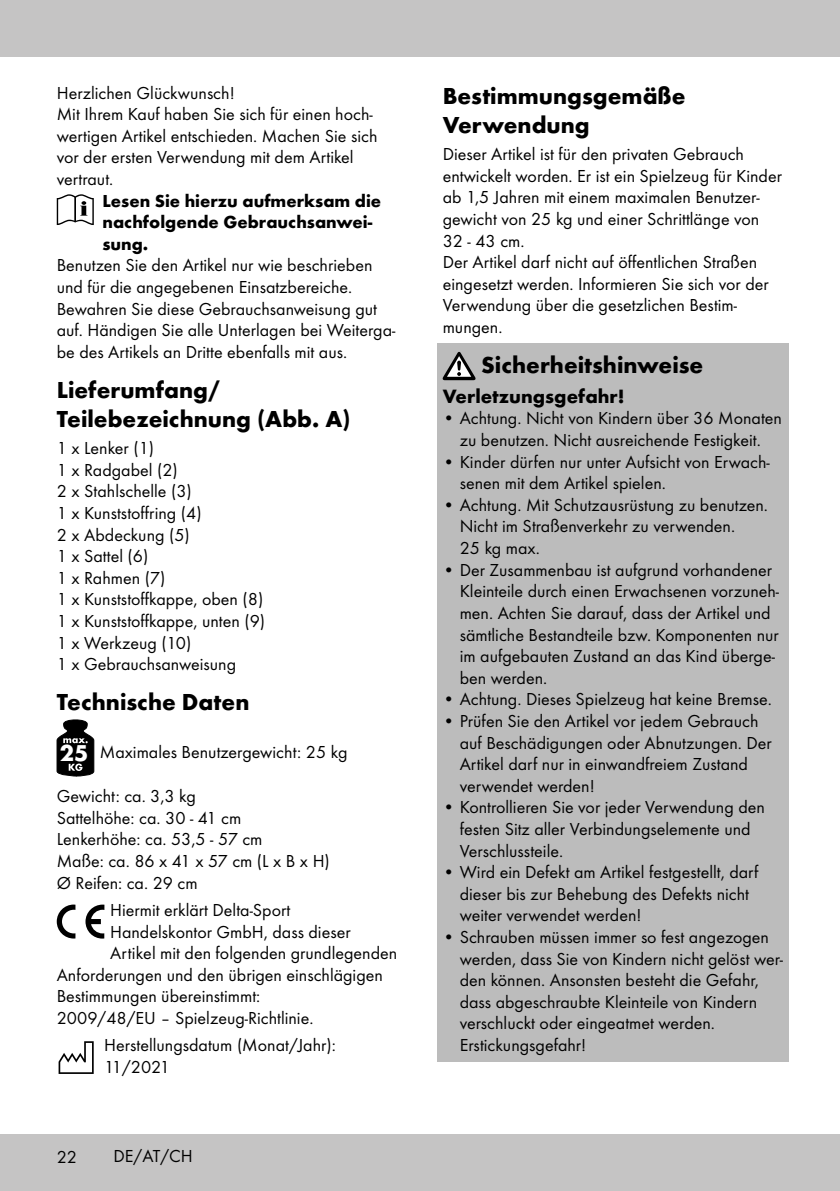
<style>
.page{position:relative;width:840px;height:1191px;background:#fff}
.page>*{position:absolute;margin:0;border:0;box-sizing:border-box;transform-origin:0 0}
.t1{font:700 24px/28.8px "Futura TOT";color:#000}
.t2{font:700 20px "Futura TOT";color:#000}
.t3{font:18px/21.6px "Futura TOT Boo";color:#000}
.t4{font:700 18px/21.6px "Futura TOT";color:#000}
.s1{font-family:"Futura TOT";font-weight:700;font-size:23.8px;color:#fff}
</style>
<div class="page">
<div style="left:0;top:1134px;width:839px;height:57px;background:#c5c4c4"></div>
<div style="left:0;top:0;width:839px;height:57px;background:#c5c4c4"></div>
<svg style="left:57px;top:194px;width:37px;height:31px"></svg>
<svg style="left:57px;top:719px;width:37px;height:57px"></svg>
<svg style="left:85px;top:904px;width:19px;height:34px"></svg>
<svg style="left:57px;top:904px;width:18px;height:34px"></svg>
<svg style="left:59px;top:1041px;width:35px;height:33px"></svg>
<div style="left:437px;top:343px;width:351px;height:46px;background:#bcbcbc"></div>
<div style="left:437px;top:376px;width:351px;height:43px;background:#bcbcbc"></div>
<div style="left:437px;top:405px;width:351px;height:51px;background:#bcbcbc"></div>
<div style="left:437px;top:443px;width:351px;height:62px;background:#bcbcbc"></div>
<div style="left:437px;top:486px;width:351px;height:84px;background:#bcbcbc"></div>
<div style="left:437px;top:551px;width:351px;height:148px;background:#bcbcbc"></div>
<div style="left:437px;top:680px;width:351px;height:41px;background:#bcbcbc"></div>
<div style="left:437px;top:702px;width:351px;height:105px;background:#bcbcbc"></div>
<div style="left:437px;top:788px;width:351px;height:84px;background:#bcbcbc"></div>
<div style="left:437px;top:853px;width:351px;height:84px;background:#bcbcbc"></div>
<div style="left:437px;top:918px;width:351px;height:143px;background:#bcbcbc"></div>
<svg style="left:442px;top:352px;width:33px;height:28px"></svg>
<p class="t3" style="left:57px;top:82px;width:322px">Herzlichen Glückwunsch!<br>Mit Ihrem Kauf haben Sie sich für einen hoch&shy;wertigen Artikel entschieden. Machen Sie sich vor der ersten Verwendung mit dem Artikel vertraut.</p>
<p class="t4" style="left:102px;top:189px;width:280px">Lesen Sie hierzu aufmerksam die nachfolgende Gebrauchsanwei&shy;sung.</p>
<p class="t3" style="left:57px;top:254px;width:340px">Benutzen Sie den Artikel nur wie beschrieben und für die angegebenen Einsatzbereiche.<br>Bewahren Sie diese Gebrauchsanweisung gut auf. Händigen Sie alle Unterlagen bei Weiterga&shy;be des Artikels an Dritte ebenfalls mit aus.</p>
<h1 class="t1" style="left:57px;top:375px;width:295px">Lieferumfang/<br>Teilebezeichnung (Abb. A)</h1>
<p class="t3" style="left:57px;top:437px;width:210px">1 x Lenker (1)<br>1 x Radgabel (2)<br>2 x Stahlschelle (3)<br>1 x Kunststoffring (4)<br>2 x Abdeckung (5)<br>1 x Sattel (6)<br>1 x Rahmen (7)<br>1 x Kunststoffkappe, oben (8)<br>1 x Kunststoffkappe, unten (9)<br>1 x Werkzeug (10)<br>1 x Gebrauchsanweisung</p>
<h1 class="t1" style="left:57px;top:687px;width:194px">Technische Daten</h1>
<p class="t3" style="left:60px;top:741px;width:289px"><span class="s1">25</span> Maximales Benutzergewicht: 25 kg</p>
<p class="t3" style="left:57px;top:785px;width:274px">Gewicht: ca. 3,3 kg<br>Sattelhöhe: ca. 30 - 41 cm<br>Lenkerhöhe: ca. 53,5 - 57 cm<br>Maße: ca. 86 x 41 x 57 cm (L x B x H)<br>Ø Reifen: ca. 29 cm</p>
<p class="t3" style="left:110px;top:899px;width:181px">Hiermit erklärt Delta-Sport</p>
<p class="t3" style="left:110px;top:920px;width:242px">Handelskontor GmbH, dass dieser</p>
<p class="t3" style="left:110px;top:942px;width:288px">Artikel mit den folgenden grundlegenden</p>
<p class="t3" style="left:57px;top:963px;width:327px">Anforderungen und den übrigen einschlägigen</p>
<p class="t3" style="left:57px;top:985px;width:205px">Bestimmungen übereinstimmt:</p>
<p class="t3" style="left:57px;top:1007px;width:258px">2009/48/EU – Spielzeug-Richtlinie.</p>
<p class="t3" style="left:104px;top:1034px;width:233px">Herstellungsdatum (Monat/Jahr):<br>11/2021</p>
<p class="t3" style="left:57px;top:1146px;width:22px">22</p>
<p class="t3" style="left:113px;top:1145px;width:81px">DE/AT/CH</p>
<h1 class="t1" style="left:442px;top:81px;width:244px">Bestimmungsgemäße<br>Verwendung</h1>
<p class="t3" style="left:442px;top:143px;width:340px">Dieser Artikel ist für den privaten Gebrauch entwickelt worden. Er ist ein Spielzeug für Kinder ab 1,5 Jahren mit einem maximalen Benutzer&shy;gewicht von 25 kg und einer Schrittlänge von 32 - 43 cm.<br>Der Artikel darf nicht auf öffentlichen Straßen eingesetzt werden. Informieren Sie sich vor der Verwendung über die gesetzlichen Bestim&shy;mungen.</p>
<h1 class="t1" style="left:481px;top:350px;width:223px">Sicherheitshinweise</h1>
<p class="t2" style="left:442px;top:384px;width:183px">Verletzungsgefahr!</p>
<p class="t3" style="left:442px;top:407px;width:341px;text-align:center">• Achtung. Nicht von Kindern über 36 Monaten zu benutzen. Nicht ausreichende Festigkeit.</p>
<p class="t3" style="left:459px;top:451px;width:311px;text-indent:-17px">• Kinder dürfen nur unter Aufsicht von Erwach&shy;senen mit dem Artikel spielen.</p>
<p class="t3" style="left:459px;top:494px;width:310px;text-indent:-17px">• Achtung. Mit Schutzausrüstung zu benutzen.<br>Nicht im Straßenverkehr zu verwenden.<br>25 kg max.</p>
<p class="t3" style="left:459px;top:559px;width:321px;text-indent:-17px">• Der Zusammenbau ist aufgrund vorhandener Kleinteile durch einen Erwachsenen vorzuneh&shy;men. Achten Sie darauf, dass der Artikel und sämtliche Bestandteile bzw. Komponenten nur im aufgebauten Zustand an das Kind überge&shy;ben werden.</p>
<p class="t3" style="left:442px;top:688px;width:330px">• Achtung. Dieses Spielzeug hat keine Bremse.</p>
<p class="t3" style="left:459px;top:710px;width:313px;text-indent:-17px">• Prüfen Sie den Artikel vor jedem Gebrauch auf Beschädigungen oder Abnutzungen. Der Artikel darf nur in einwandfreiem Zustand verwendet werden!</p>
<p class="t3" style="left:459px;top:796px;width:306px;text-indent:-17px">• Kontrollieren Sie vor jeder Verwendung den festen Sitz aller Verbindungselemente und<br>Verschlussteile.</p>
<p class="t3" style="left:459px;top:861px;width:300px;text-indent:-17px">• Wird ein Defekt am Artikel festgestellt, darf dieser bis zur Behebung des Defekts nicht weiter verwendet werden!</p>
<p class="t3" style="left:459px;top:926px;width:325px;text-indent:-17px">• Schrauben müssen immer so fest angezogen werden, dass Sie von Kindern nicht gelöst wer&shy;den können. Ansonsten besteht die Gefahr, dass abgeschraubte Kleinteile von Kindern verschluckt oder eingeatmet werden.<br>Erstickungsgefahr!</p>
</div>
